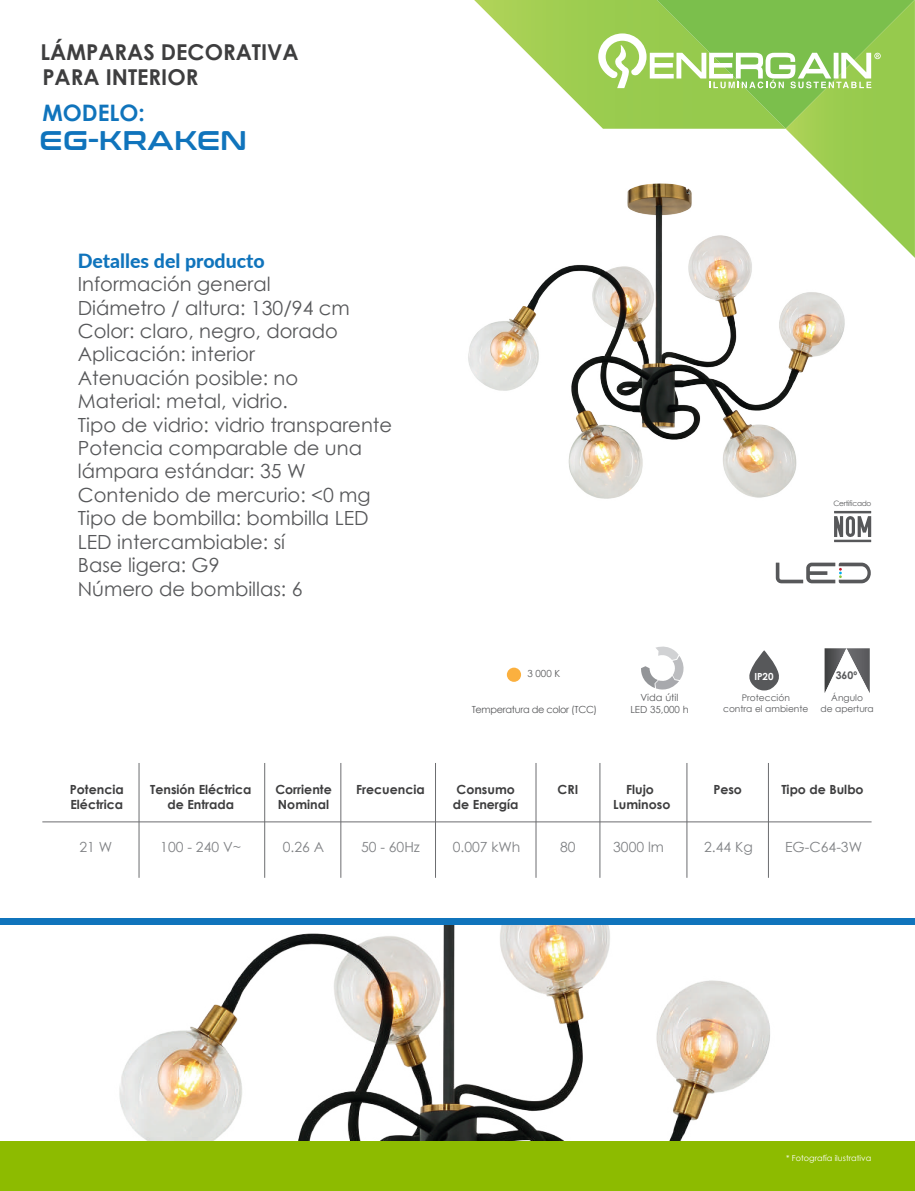
<style>
.page{position:relative;width:915px;height:1191px;background:#fff}
.page>*{position:absolute;margin:0;border:0;box-sizing:border-box;transform-origin:0 0}
.t1{font:26.85px "Conthrax Sb";letter-spacing:.02em;color:#1074bc}
.t2{font:700 22.65px "Century Gothic";color:#1074bc}
.t3{font:700 21.9px "Century Gothic";color:#3e3e3f}
.t4{font:19.5px/23.4px "Century Gothic";color:#57585a}
.t5{font:800 19.5px "Lato";color:#1074bc}
.t6{font:13.95px "Century Gothic";color:#808285}
.t7{font:700 12.6px/15.1px "Century Gothic";color:#3e3e3f}
.t8{font:700 10.5px "Century Gothic";color:#57585a}
.t9{font:9.75px "Century Gothic";letter-spacing:-.035em;color:#57585a}
.t10{font:9.75px/11.7px "Century Gothic";color:#57585a;text-align:center}
.t11{font:700 9.75px "Century Gothic";color:#fff}
.t12{font:9.15px/10.9px "Century Gothic";color:#57585a;text-align:center}
.t13{font:8.1px "Century Gothic";color:#fff}
.t14{font:7.35px "Century Gothic";letter-spacing:-.035em;color:#57585a}
</style>
<div class="page">
<img style="left:78px;top:924px;width:733px;height:217px">
<img style="left:468px;top:258px;width:400px;height:253px">
<svg style="left:749px;top:650px;width:30px;height:40px"></svg>
<svg style="left:641px;top:646px;width:43px;height:44px"></svg>
<div style="left:0;top:918px;width:914px;height:6px;background:#1074bc"></div>
<svg style="left:834px;top:511px;width:36px;height:31px"></svg>
<div style="left:0;top:1141px;width:914px;height:50px;background:#8dbb00"></div>
<svg style="left:775px;top:562px;width:95px;height:21px"></svg>
<hr style="left:42px;top:821px;width:829px;height:1px;background:#6c6d70">
<hr style="left:139px;top:763px;width:1px;height:114px;background:#6c6d70">
<hr style="left:264px;top:763px;width:1px;height:114px;background:#6c6d70">
<hr style="left:340px;top:763px;width:1px;height:114px;background:#6c6d70">
<hr style="left:435px;top:763px;width:1px;height:114px;background:#6c6d70">
<hr style="left:535px;top:763px;width:1px;height:114px;background:#6c6d70">
<hr style="left:599px;top:763px;width:1px;height:114px;background:#6c6d70">
<hr style="left:686px;top:763px;width:1px;height:114px;background:#6c6d70">
<hr style="left:767px;top:763px;width:1px;height:114px;background:#6c6d70">
<svg style="left:824px;top:648px;width:45px;height:44px"></svg>
<div style="left:506px;top:667px;width:15px;height:15px;background:#fbb03f;border-radius:50%"></div>
<svg style="left:474px;top:0;width:440px;height:258px"></svg>
<p class="t3" style="left:41px;top:36px;width:259px">LÁMPARAS DECORATIVA</p>
<p class="t3" style="left:42px;top:61px;width:158px">PARA INTERIOR</p>
<p class="t2" style="left:42px;top:95px;width:104px">MODELO:</p>
<h1 class="t1" style="left:40px;top:120px;width:209px">EG-KRAKEN</h1>
<p class="t5" style="left:78px;top:246px;width:188px">Detalles del producto</p>
<p class="t4" style="left:78px;top:272px;width:316px">Información general<br>Diámetro / altura: 130/94 cm<br>Color: claro, negro, dorado<br>Aplicación: interior<br>Atenuación posible: no<br>Material: metal, vidrio.<br>Tipo de vidrio: vidrio transparente<br>Potencia comparable de una lámpara estándar: 35 W<br>Contenido de mercurio: &lt;0 mg<br>Tipo de bombilla: bombilla LED<br>LED intercambiable: sí<br>Base ligera: G9<br>Número de bombillas: 6</p>
<p class="t14" style="left:833px;top:498px;width:39px">Certificado</p>
<p class="t7" style="left:70px;top:781px;width:55px">Potencia<br>Eléctrica</p>
<p class="t6" style="left:79px;top:836px;width:34px">21 W</p>
<p class="t7" style="left:150px;top:781px;width:103px;text-align:center">Tensión Eléctrica de Entrada</p>
<p class="t6" style="left:160px;top:836px;width:82px">100 - 240 V~</p>
<p class="t7" style="left:275px;top:781px;width:58px">Corriente<br>Nominal</p>
<p class="t6" style="left:283px;top:836px;width:43px">0.26 A</p>
<p class="t7" style="left:356px;top:781px;width:70px">Frecuencia</p>
<p class="t6" style="left:361px;top:836px;width:60px">50 - 60Hz</p>
<p class="t9" style="left:527px;top:666px;width:34px">3 000 K</p>
<p class="t9" style="left:471px;top:702px;width:127px">Temperatura de color (TCC)</p>
<p class="t10" style="left:630px;top:692px;width:60px">Vida útil<br>LED 35,000 h</p>
<p class="t11" style="left:754px;top:669px;width:21px">IP20</p>
<p class="t12" style="left:722px;top:692px;width:87px">Protección<br>contra el ambiente</p>
<p class="t8" style="left:835px;top:667px;width:23px">360º</p>
<p class="t12" style="left:820px;top:692px;width:55px">Ángulo<br>de apertura</p>
<p class="t7" style="left:453px;top:781px;width:67px">Consumo de Energía</p>
<p class="t6" style="left:452px;top:836px;width:69px">0.007 kWh</p>
<p class="t7" style="left:557px;top:781px;width:22px">CRI</p>
<p class="t6" style="left:560px;top:836px;width:17px">80</p>
<p class="t7" style="left:613px;top:781px;width:59px;text-align:center">Flujo<br>Luminoso</p>
<p class="t6" style="left:613px;top:836px;width:52px">3000 lm</p>
<p class="t6" style="left:704px;top:836px;width:50px">2.44 Kg</p>
<p class="t7" style="left:713px;top:781px;width:30px">Peso</p>
<p class="t7" style="left:781px;top:781px;width:84px">Tipo de Bulbo</p>
<p class="t6" style="left:784px;top:836px;width:78px">EG-C64-3W</p>
<p class="t13" style="left:785px;top:1152px;width:86px">* Fotografía ilustrativa</p>
</div>
